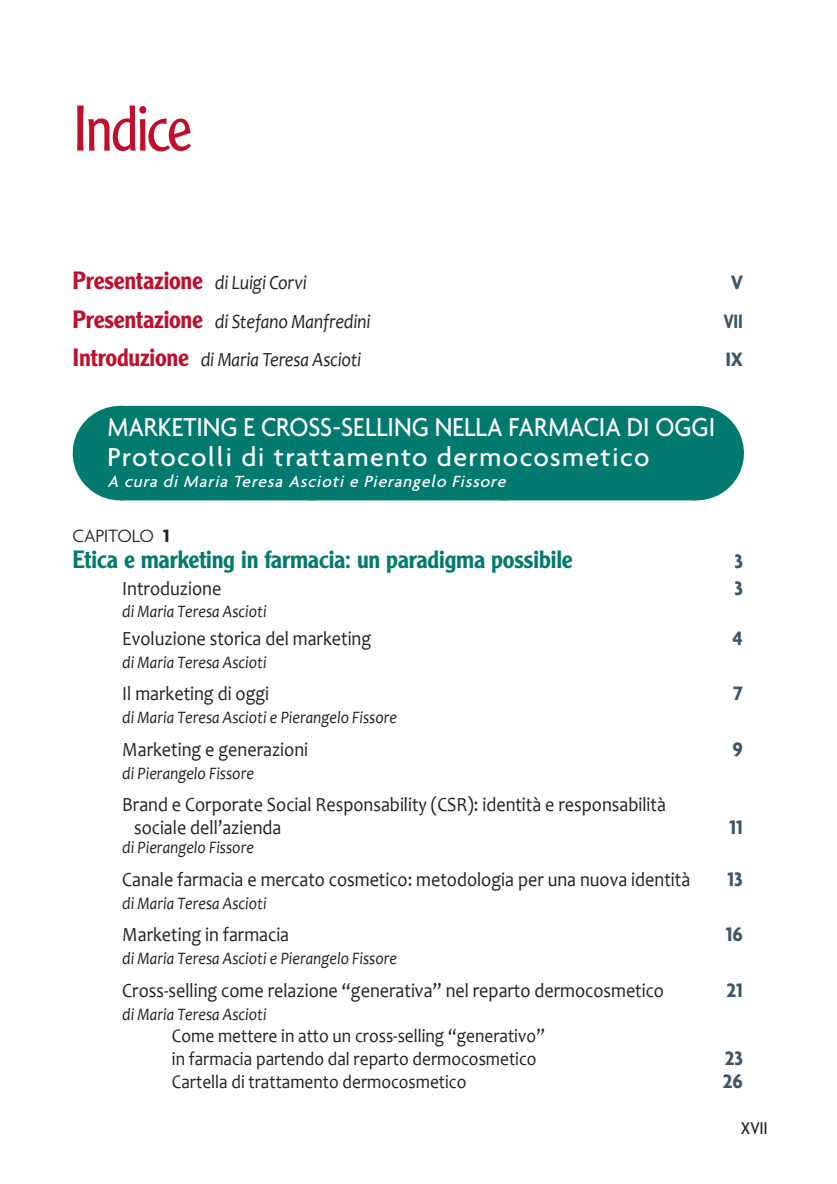
<style>
.page{position:relative;width:837px;height:1184px;background:#fff}
.page>*{position:absolute;margin:0;border:0;box-sizing:border-box;transform-origin:0 0}
.CAP_TIT_S1{font:300 63px "Clearface Gothic LT Std";letter-spacing:-.04em;color:#c00f2d}
.IND-OCC{font:500 28px/29.8px "Agenda";letter-spacing:.02em;color:#fff;scale:.9 1}
.IND-CAP_TIT{font:500 24.5px "Clearface Gothic LT Std";letter-spacing:-.015em;color:#007a6f}
.IND-CAP_TIT-2{font:500 24.5px "Clearface Gothic LT Std";letter-spacing:-.01em;color:#c00f2d}
.IND-SOT_1{font:700 21px "Agenda";color:#3b5568;scale:.95 1}
.IND-CAP_TIT-3{font:700 21px "Agenda";color:#3b5568;scale:.95 1}
.IND-SOT_2{font:700 21px "Agenda";color:#3b5568;scale:.95 1}
.IND-CAP_TIT-4{font:700 21px "Agenda";color:#3b5568;scale:.8 1}
.IND-SOT_1-2{font:20.12px/22.8px "Candara";color:#231f20;scale:.9 1}
.IND-CAP_TIT-5{font:italic 20.12px "Candara";letter-spacing:-.01em;color:#231f20;scale:.9 1}
.IND-SOT_2-2{font:19.25px "Candara";color:#231f20;scale:.9 1}
.IND-CAP_NUM{font:300 19.25px "Agenda";letter-spacing:-.015em;color:#231f20}
.t1{font:500 18.38px "Agenda";color:#231f20;scale:.9 1}
.IND-SOT_1-3{font:italic 17.5px "Candara";color:#231f20;scale:.9 1}
.IND-OCC-2{font:italic 500 17.5px "Agenda";color:#fff}
.s1{font-family:"Candara";font-weight:400;font-style:italic;font-size:20.12px;color:#231f20}
.s2{font-family:"Clearface Gothic LT Std";font-weight:500;font-style:normal;font-size:24.5px;color:#c00f2d}
.s3{font-weight:700}
</style>
<div class="page">
<div style="left:120px;top:406px;width:575px;height:94px;background:#007a6f"></div>
<hr style="left:695px;top:406px;width:1px;height:94px;background:#007a6f">
<p class="CAP_TIT_S1" style="left:73px;top:90px;width:121px">Indice</p>
<p class="IND-CAP_TIT-2" style="left:73px;top:265px;width:235px">Presentazione <span class="s1">di Luigi Corvi</span></p>
<p class="IND-CAP_TIT-3" style="left:730px;top:270px;width:14px">V</p>
<p class="IND-CAP_TIT-5" style="left:73px;top:309px;width:332px"><span class="s2">Presentazione</span> di Stefano Manfredini</p>
<p class="IND-CAP_TIT-4" style="left:723px;top:308px;width:26px">VII</p>
<p class="IND-CAP_TIT-5" style="left:73px;top:347px;width:322px"><span class="s2">Introduzione</span> di Maria Teresa Ascioti</p>
<p class="IND-CAP_TIT-3" style="left:725px;top:347px;width:20px">IX</p>
<p class="IND-OCC" style="left:107px;top:411px;width:676px">MARKETING E CROSS-SELLING NELLA FARMACIA DI OGGI<br>Protocolli di trattamento dermocosmetico</p>
<p class="IND-OCC-2" style="left:107px;top:470px;width:403px">A cura di Maria Teresa Ascioti e Pierangelo Fissore</p>
<p class="IND-CAP_NUM" style="left:73px;top:524px;width:99px">CAPITOLO <span class="s3">1</span></p>
<p class="IND-CAP_TIT" style="left:73px;top:544px;width:501px">Etica e marketing in farmacia: un paradigma possibile</p>
<p class="IND-CAP_TIT-3" style="left:734px;top:548px;width:11px">3</p>
<p class="IND-SOT_1-2" style="left:122px;top:576px;width:111px">Introduzione</p>
<p class="IND-SOT_1" style="left:734px;top:575px;width:11px">3</p>
<p class="IND-SOT_1-3" style="left:122px;top:600px;width:162px">di Maria Teresa Ascioti</p>
<p class="IND-SOT_1-2" style="left:122px;top:627px;width:278px">Evoluzione storica del marketing</p>
<p class="IND-SOT_1" style="left:732px;top:625px;width:12px">4</p>
<p class="IND-SOT_1-3" style="left:122px;top:651px;width:162px">di Maria Teresa Ascioti</p>
<p class="IND-SOT_1-2" style="left:122px;top:682px;width:165px">Il marketing di oggi</p>
<p class="IND-SOT_1" style="left:732px;top:681px;width:12px">7</p>
<p class="IND-SOT_1-3" style="left:122px;top:706px;width:306px">di Maria Teresa Ascioti e Pierangelo Fissore</p>
<p class="IND-SOT_1-2" style="left:122px;top:737px;width:208px">Marketing e generazioni</p>
<p class="IND-SOT_1" style="left:732px;top:736px;width:13px">9</p>
<p class="IND-SOT_1-3" style="left:122px;top:762px;width:148px">di Pierangelo Fissore</p>
<p class="IND-SOT_1-2" style="left:134px;top:793px;width:592px;text-indent:-12px">Brand e Corporate Social Responsability (CSR): identità e responsabilità sociale dell’azienda</p>
<p class="IND-SOT_1" style="left:729px;top:814px;width:16px">11</p>
<p class="IND-SOT_1-3" style="left:122px;top:836px;width:148px">di Pierangelo Fissore</p>
<p class="IND-SOT_1-2" style="left:122px;top:868px;width:632px">Canale farmacia e mercato cosmetico: metodologia per una nuova identità</p>
<p class="IND-SOT_1" style="left:727px;top:866px;width:18px">13</p>
<p class="IND-SOT_1-3" style="left:122px;top:892px;width:162px">di Maria Teresa Ascioti</p>
<p class="IND-SOT_1-2" style="left:122px;top:923px;width:187px">Marketing in farmacia</p>
<p class="IND-SOT_1" style="left:725px;top:921px;width:20px">16</p>
<p class="IND-SOT_1-3" style="left:122px;top:947px;width:306px">di Maria Teresa Ascioti e Pierangelo Fissore</p>
<p class="IND-SOT_1-2" style="left:122px;top:978px;width:603px">Cross-selling come relazione “generativa” nel reparto dermocosmetico</p>
<p class="IND-SOT_1" style="left:726px;top:977px;width:19px">21</p>
<p class="IND-SOT_1-3" style="left:122px;top:1003px;width:162px">di Maria Teresa Ascioti</p>
<p class="IND-SOT_2-2" style="left:172px;top:1024px;width:415px">Come mettere in atto un cross-selling “generativo”</p>
<p class="IND-SOT_2-2" style="left:172px;top:1046px;width:406px">in farmacia partendo dal reparto dermocosmetico</p>
<p class="IND-SOT_2" style="left:724px;top:1045px;width:21px">23</p>
<p class="IND-SOT_2-2" style="left:172px;top:1069px;width:328px">Cartella di trattamento dermocosmetico</p>
<p class="IND-SOT_2" style="left:722px;top:1068px;width:23px">26</p>
<p class="t1" style="left:740px;top:1116px;width:31px">XVII</p>
</div>
